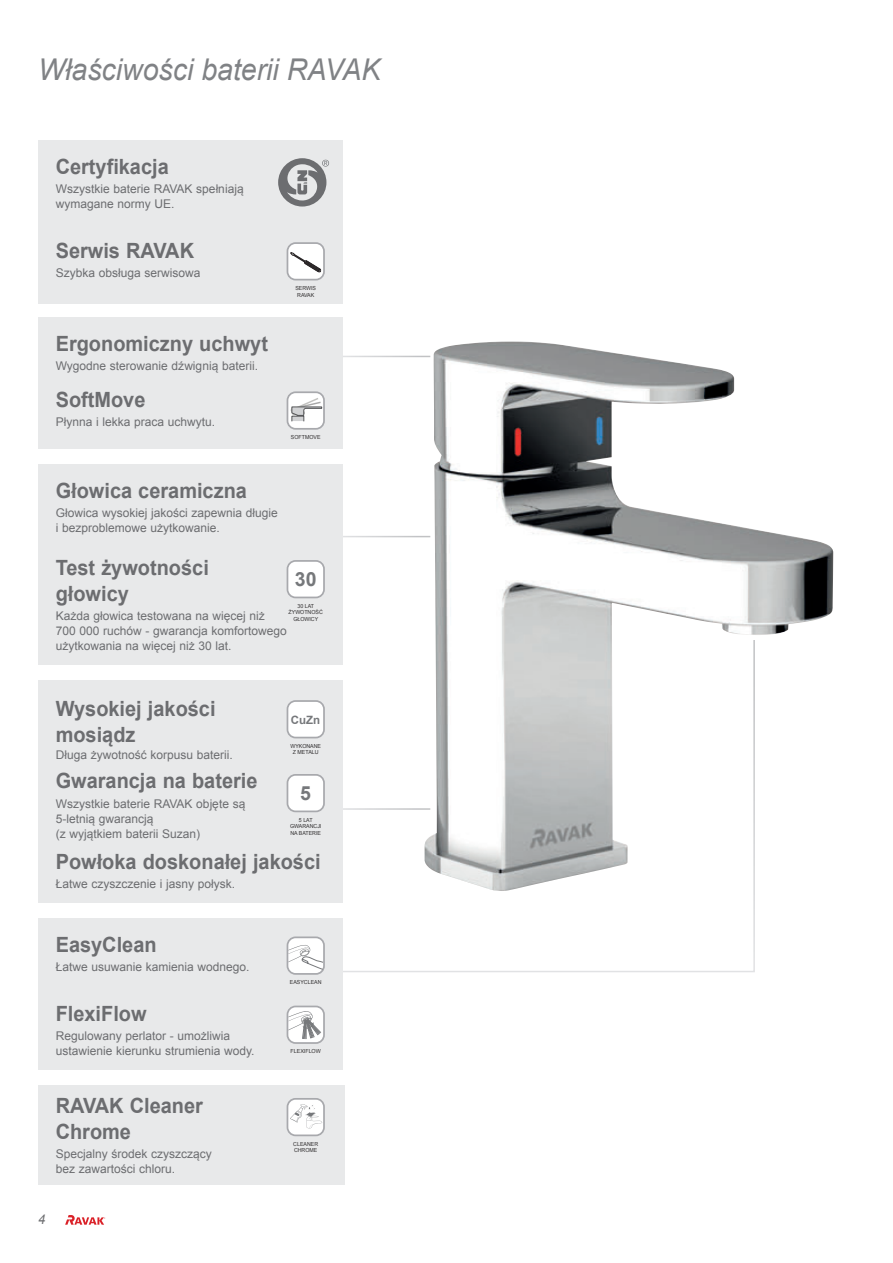
<style>
.page{position:relative;width:893px;height:1263px;background:#fff}
.page>*{position:absolute;margin:0;border:0;box-sizing:border-box;transform-origin:0 0}
.t1{font:italic 30px "Arial";color:#808285;scale:.95 1}
.t2{font:700 21px/25.5px "Arial";color:#6c6d70;scale:.95 1}
.t3{font:700 19.5px "Arial";color:#76787b}
.t4{font:italic 13.5px "Arial";color:#6c6d70;scale:.95 1}
.t5{font:12px/15px "Arial";color:#6c6d70}
.t6{font:700 11.4px "Arial";color:#76787b}
.t7{font:5.55px/6.6px "Arial";color:#312f30;text-align:center;scale:.95 1}
.t8{font:5.55px "Arial";color:#312f30}
</style>
<div class="page">
<svg style="left:65px;top:1215px;width:40px;height:10px"></svg>
<img style="left:425px;top:341px;width:408px;height:297px">
<svg style="left:334px;top:638px;width:421px;height:334px"></svg>
<div style="left:39px;top:1085px;width:306px;height:100px;background:#e8e9ea"></div>
<div style="left:38px;top:141px;width:305px;height:163px;background:#e8e9ea"></div>
<div style="left:38px;top:317px;width:305px;height:131px;background:#e8e9ea"></div>
<hr style="left:343px;top:356px;width:87px;height:1px;background:#fff">
<hr style="left:335px;top:808px;width:95px;height:2px;background:#fff">
<hr style="left:340px;top:536px;width:90px;height:1px;background:#fff">
<div style="left:38px;top:680px;width:305px;height:223px;background:#e8e9ea"></div>
<div style="left:38px;top:464px;width:305px;height:200px;background:#e8e9ea"></div>
<div style="left:38px;top:918px;width:305px;height:151px;background:#e8e9ea"></div>
<svg style="left:278px;top:158px;width:51px;height:49px"></svg>
<div style="left:287px;top:561px;width:37px;height:36px;background:#fff;border-radius:8px"></div>
<div style="left:287px;top:560px;width:38px;height:38px;border:2px solid #a8a9ad;border-radius:8px"></div>
<div style="left:287px;top:1006px;width:37px;height:37px;background:#fff;border-radius:8px"></div>
<div style="left:287px;top:1005px;width:38px;height:39px;border:2px solid #a8a9ad;border-radius:8px"></div>
<svg style="left:288px;top:1010px;width:33px;height:29px"></svg>
<div style="left:287px;top:775px;width:37px;height:36px;background:#fff;border-radius:8px"></div>
<div style="left:287px;top:774px;width:38px;height:38px;border:2px solid #a8a9ad;border-radius:8px"></div>
<div style="left:287px;top:937px;width:37px;height:37px;background:#fff;border-radius:8px"></div>
<div style="left:287px;top:936px;width:38px;height:39px;border:2px solid #a8a9ad;border-radius:8px"></div>
<svg style="left:288px;top:944px;width:36px;height:26px"></svg>
<div style="left:287px;top:1099px;width:37px;height:36px;background:#fff;border-radius:8px"></div>
<div style="left:287px;top:1098px;width:38px;height:38px;border:2px solid #a8a9ad;border-radius:8px"></div>
<svg style="left:290px;top:1104px;width:32px;height:24px"></svg>
<div style="left:287px;top:243px;width:37px;height:37px;background:#fff;border-radius:8px"></div>
<div style="left:287px;top:242px;width:38px;height:38px;border:2px solid #a8a9ad;border-radius:8px"></div>
<svg style="left:290px;top:252px;width:31px;height:20px"></svg>
<div style="left:287px;top:392px;width:37px;height:37px;background:#fff;border-radius:8px"></div>
<div style="left:287px;top:391px;width:38px;height:39px;border:2px solid #a8a9ad;border-radius:8px"></div>
<svg style="left:290px;top:398px;width:32px;height:23px"></svg>
<div style="left:287px;top:701px;width:37px;height:36px;background:#fff;border-radius:8px"></div>
<div style="left:287px;top:700px;width:38px;height:38px;border:2px solid #a8a9ad;border-radius:8px"></div>
<h1 class="t1" style="left:38px;top:50px;width:362px">Właściwości baterii RAVAK</h1>
<h2 class="t2" style="left:56px;top:154px;width:121px">Certyfikacja</h2>
<p class="t5" style="left:56px;top:181px;width:189px">Wszystkie baterie RAVAK spełniają wymagane normy UE.</p>
<h2 class="t2" style="left:56px;top:238px;width:147px">Serwis RAVAK</h2>
<p class="t5" style="left:56px;top:265px;width:146px">Szybka obsługa serwisowa</p>
<h2 class="t2" style="left:56px;top:331px;width:225px">Ergonomiczny uchwyt</h2>
<p class="t5" style="left:56px;top:359px;width:204px">Wygodne sterowanie dźwignią baterii.</p>
<h2 class="t2" style="left:56px;top:388px;width:96px">SoftMove</h2>
<p class="t5" style="left:56px;top:415px;width:161px">Płynna i lekka praca uchwytu.</p>
<p class="t7" style="left:295px;top:285px;width:23px">SERWIS<br>RAVAK</p>
<p class="t7" style="left:291px;top:434px;width:33px">SOFTMOVE</p>
<h2 class="t2" style="left:56px;top:479px;width:203px">Głowica ceramiczna</h2>
<p class="t5" style="left:56px;top:506px;width:224px">Głowica wysokiej jakości zapewnia długie i bezproblemowe użytkowanie.</p>
<h2 class="t2" style="left:56px;top:556px;width:163px">Test żywotności głowicy</h2>
<p class="t5" style="left:56px;top:608px;width:233px">Każda głowica testowana na więcej niż<br>700 000 ruchów - gwarancja komfortowego użytkowania na więcej niż 30 lat.</p>
<h3 class="t3" style="left:295px;top:566px;width:23px">30</h3>
<p class="t7" style="left:289px;top:602px;width:38px">30 LAT<br>ŻYWOTNOŚĆ<br>GŁOWICY</p>
<h2 class="t2" style="left:56px;top:697px;width:170px">Wysokiej jakości mosiądz</h2>
<p class="t5" style="left:56px;top:747px;width:179px">Długa żywotność korpusu baterii.</p>
<h2 class="t2" style="left:56px;top:769px;width:214px">Gwarancja na baterie</h2>
<p class="t5" style="left:56px;top:796px;width:191px">Wszystkie baterie RAVAK objęte są<br>5-letnią gwarancją<br>(z wyjątkiem baterii Suzan)</p>
<p class="t6" style="left:291px;top:713px;width:31px">CuZn</p>
<p class="t7" style="left:290px;top:742px;width:34px">WYKONANE<br>Z METALU</p>
<h3 class="t3" style="left:300px;top:780px;width:12px">5</h3>
<p class="t7" style="left:290px;top:816px;width:35px">5 LAT<br>GWARANCJI<br>NA BATERIE</p>
<h2 class="t2" style="left:56px;top:849px;width:280px">Powłoka doskonałej jakości</h2>
<p class="t5" style="left:56px;top:876px;width:181px">Łatwe czyszczenie i jasny połysk.</p>
<h2 class="t2" style="left:56px;top:932px;width:108px">EasyClean</h2>
<p class="t5" style="left:56px;top:959px;width:195px">Łatwe usuwanie kamienia wodnego.</p>
<h2 class="t2" style="left:56px;top:1001px;width:97px">FlexiFlow</h2>
<p class="t5" style="left:56px;top:1028px;width:200px">Regulowany perlator - umożliwia ustawienie kierunku strumienia wody.</p>
<h2 class="t2" style="left:56px;top:1094px;width:157px">RAVAK Cleaner<br>Chrome</h2>
<p class="t5" style="left:56px;top:1146px;width:158px">Specjalny środek czyszczący bez zawartości chloru.</p>
<p class="t4" style="left:38px;top:1210px;width:9px">4</p>
<p class="t7" style="left:290px;top:979px;width:35px">EASYCLEAN</p>
<p class="t8" style="left:291px;top:1048px;width:32px">FLEXIFLOW</p>
<p class="t7" style="left:293px;top:1140px;width:28px;text-align:left">CLEANER<br>CHROME</p>
</div>
